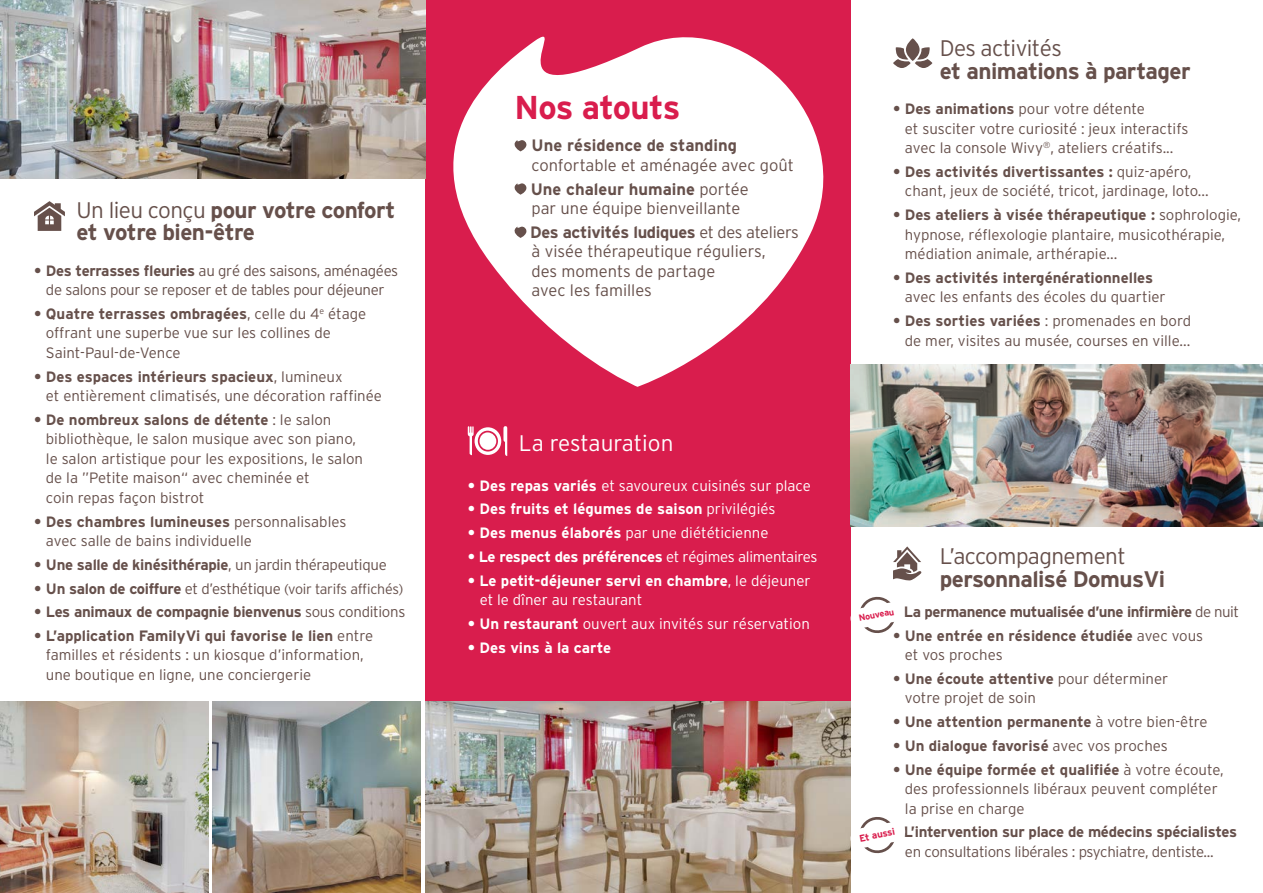
<style>
.page{position:relative;width:1263px;height:893px;background:#fff}
.page>*{position:absolute;margin:0;border:0;box-sizing:border-box;transform-origin:0 0}
.t1{font:700 33px "Interstate";letter-spacing:-.02em;color:#d91d4d}
.t2{font:700 22.5px "Interstate";letter-spacing:-.025em;color:#66504b}
.t3{font:300 22.5px "Interstate";letter-spacing:-.025em;color:#66504b}
.t4{font:300 22.5px "Interstate";color:#fff}
.t5{font:300 16.5px/19.5px "Interstate";color:#66504b}
.t6{font:300 15px/19.5px "Interstate";color:#66504b}
.t7{font:700 15px/19.5px "Interstate";letter-spacing:-.015em;color:#66504b}
.t8{font:300 15px/19.5px "Interstate";color:#fff}
.t9{font:300 15px/19.5px "Interstate";letter-spacing:-.02em;color:#66504b;text-align:center}
.t10{font:700 15px "Interstate";letter-spacing:-.01em;color:#fff}
.t11{font:300 14.25px "Interstate";letter-spacing:-.02em;color:#66504b}
.t12{font:700 9.75px "Interstate";color:#d91d4d}
.t13{font:700 9px "Interstate";color:#d91d4d}
.s1{font-weight:300}
.s2{font-weight:700}
.s3{font-weight:700;font-size:15px}
.s4{font-size:15px}
</style>
<div class="page">
<div style="left:425px;top:0;width:425px;height:702px;background:#d91d4d"></div>
<img style="left:425px;top:702px;width:425px;height:191px">
<img style="left:0;top:0;width:425px;height:179px">
<img style="left:850px;top:365px;width:413px;height:161px">
<img style="left:0;top:702px;width:208px;height:191px">
<img style="left:213px;top:702px;width:208px;height:191px">
<svg style="left:404px;top:1px;width:461px;height:386px;fill:#fff"></svg>
<svg style="left:513px;top:139px;width:15px;height:12px"></svg>
<svg style="left:513px;top:182px;width:15px;height:13px"></svg>
<svg style="left:513px;top:225px;width:15px;height:13px"></svg>
<svg style="left:468px;top:426px;width:39px;height:30px"></svg>
<div style="left:479px;top:432px;width:17px;height:18px;background:#fff;border-radius:50%"></div>
<svg style="left:34px;top:201px;width:31px;height:30px"></svg>
<svg style="left:893px;top:546px;width:29px;height:34px"></svg>
<svg style="left:850px;top:593px;width:44px;height:41px"></svg>
<svg style="left:850px;top:813px;width:44px;height:42px"></svg>
<svg style="left:893px;top:47px;width:39px;height:21px"></svg>
<svg style="left:906px;top:38px;width:13px;height:23px"></svg>
<p class="t2" style="left:77px;top:196px;width:320px"><span class="s1">Un lieu conçu</span> pour votre confort</p>
<p class="t2" style="left:77px;top:219px;width:180px">et votre bien-être</p>
<p class="t9" style="left:34px;top:260px;width:366px"><span class="s2">• Des terrasses fleuries</span> au gré des saisons, aménagées de salons pour se reposer et de tables pour déjeuner</p>
<p class="t6" style="left:46px;top:304px;width:322px;text-indent:-12px"><span class="s2">• Quatre terrasses ombragées</span>, celle du 4<sup>e</sup> étage offrant une superbe vue sur les collines de<br>Saint-Paul-de-Vence</p>
<p class="t6" style="left:46px;top:366px;width:338px;text-indent:-12px"><span class="s2">• Des espaces intérieurs spacieux</span>, lumineux<br>et entièrement climatisés, une décoration raffinée</p>
<p class="t6" style="left:46px;top:410px;width:319px;text-indent:-12px"><span class="s2">• De nombreux salons de détente</span> : le salon bibliothèque, le salon musique avec son piano, le salon artistique pour les expositions, le salon de la ”Petite maison“ avec cheminée et<br>coin repas façon bistrot</p>
<p class="t6" style="left:46px;top:511px;width:302px;text-indent:-12px"><span class="s2">• Des chambres lumineuses</span> personnalisables avec salle de bains individuelle</p>
<p class="t7" style="left:34px;top:555px;width:354px">• Une salle de kinésithérapie<span class="s1">, un jardin thérapeutique</span></p>
<p class="t11" style="left:34px;top:580px;width:371px"><span class="s3">• Un salon de coiffure</span> <span class="s4">et d’esthétique</span> (voir tarifs affichés)</p>
<p class="t7" style="left:34px;top:602px;width:373px">• Les animaux de compagnie bienvenus <span class="s1">sous conditions</span></p>
<p class="t6" style="left:46px;top:626px;width:329px;text-indent:-12px"><span class="s2">• L’application FamilyVi qui favorise le lien</span> entre familles et résidents : un kiosque d’information, une boutique en ligne, une conciergerie</p>
<p class="t1" style="left:514px;top:87px;width:167px">Nos atouts</p>
<p class="t5" style="left:532px;top:136px;width:264px"><span class="s2">Une résidence de standing </span>confortable et aménagée avec goût</p>
<p class="t5" style="left:531px;top:179px;width:219px"><span class="s2">Une chaleur humaine</span> portée par une équipe bienveillante</p>
<p class="t5" style="left:530px;top:222px;width:270px"><span class="s2">Des activités ludiques</span> et des ateliers à visée thérapeutique réguliers,<br>des moments de partage<br>avec les familles</p>
<p class="t4" style="left:519px;top:429px;width:156px">La restauration</p>
<p class="t8" style="left:468px;top:475px;width:345px"><span class="s2">• Des repas variés</span> et savoureux cuisinés sur place</p>
<p class="t10" style="left:468px;top:500px;width:309px">• Des fruits et légumes de saison <span class="s1">privilégiés</span></p>
<p class="t8" style="left:468px;top:523px;width:302px"><span class="s2">• Des menus élaborés</span> par une diététicienne</p>
<p class="t10" style="left:468px;top:547px;width:351px">• Le respect des préférences <span class="s1">et régimes alimentaires</span></p>
<p class="t8" style="left:480px;top:570px;width:332px;text-indent:-12px"><span class="s2">• Le petit-déjeuner servi en chambre</span>, le déjeuner et le dîner au restaurant</p>
<p class="t8" style="left:468px;top:614px;width:344px"><span class="s2">• Un restaurant</span> ouvert aux invités sur réservation</p>
<p class="t10" style="left:468px;top:638px;width:145px">• Des vins à la carte</p>
<p class="t3" style="left:940px;top:35px;width:124px">Des activités</p>
<p class="t2" style="left:940px;top:57px;width:252px">et animations à partager</p>
<p class="t6" style="left:905px;top:99px;width:285px;text-indent:-12px"><span class="s2">• Des animations</span> pour votre détente<br>et susciter votre curiosité : jeux interactifs avec la console Wivy<sup>®</sup>, ateliers créatifs...</p>
<p class="t6" style="left:905px;top:162px;width:305px;text-indent:-12px"><span class="s2">• Des activités divertissantes :</span> quiz-apéro, chant, jeux de société, tricot, jardinage, loto...</p>
<p class="t6" style="left:905px;top:205px;width:338px;text-indent:-12px"><span class="s2">• Des ateliers à visée thérapeutique :</span> sophrologie, hypnose, réflexologie plantaire, musicothérapie, médiation animale, arthérapie...</p>
<p class="t7" style="left:905px;top:268px;width:262px;text-indent:-12px">• Des activités intergénérationnelles <span class="s1">avec les enfants des écoles du quartier</span></p>
<p class="t6" style="left:893px;top:311px;width:300px;text-align:right"><span class="s2">• Des sorties variées</span> : promenades en bord de mer, visites au musée, courses en ville...</p>
<p class="t3" style="left:940px;top:543px;width:187px">L’accompagnement</p>
<p class="t2" style="left:940px;top:565px;width:227px">personnalisé DomusVi</p>
<p class="t7" style="left:893px;top:602px;width:348px">• La permanence mutualisée d’une infirmière <span class="s1">de nuit</span></p>
<p class="t7" style="left:905px;top:625px;width:300px;text-indent:-12px">• Une entrée en résidence étudiée <span class="s1">avec vous et vos proches</span></p>
<p class="t6" style="left:905px;top:669px;width:265px;text-indent:-12px"><span class="s2">• Une écoute attentive</span> pour déterminer votre projet de soin</p>
<p class="t7" style="left:893px;top:712px;width:316px">• Une attention permanente <span class="s1">à votre bien-être</span></p>
<p class="t7" style="left:893px;top:736px;width:276px">• Un dialogue favorisé <span class="s1">avec vos proches</span></p>
<p class="t6" style="left:905px;top:759px;width:320px;text-indent:-12px"><span class="s2">• Une équipe formée et qualifiée</span> à votre écoute, des professionnels libéraux peuvent compléter la prise en charge</p>
<p class="t9" style="left:905px;top:822px;width:334px;text-align:left;text-indent:-12px"><span class="s2">• L’intervention sur place de médecins spécialistes </span>en consultations libérales : psychiatre, dentiste...</p>
<p class="t13" style="left:858px;top:613px;width:37px;rotate:-11deg">Nouveau</p>
<p class="t12" style="left:858px;top:832px;width:38px;rotate:-11deg">Et aussi</p>
</div>
